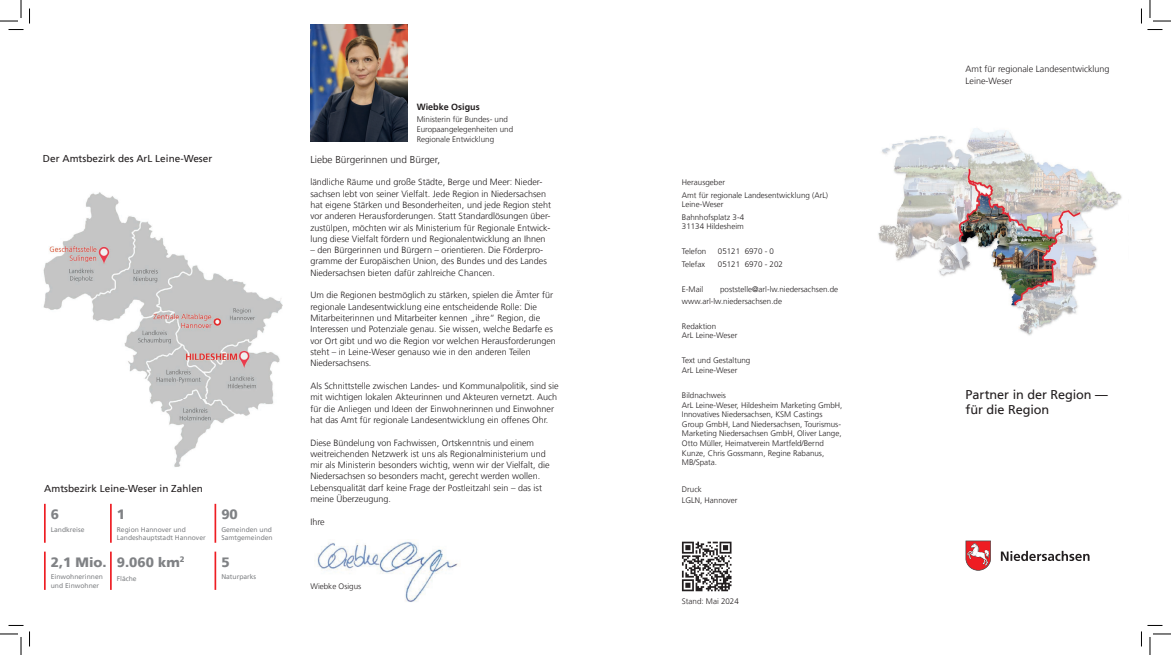
<style>
.page{position:relative;width:1171px;height:655px;background:#fff}
.page>*{position:absolute;margin:0;border:0;box-sizing:border-box;transform-origin:0 0}
.t1{font:900 13.5px "Frutiger LT Pro";color:#808285}
.t2{font:12.7px/15px "NDS Frutiger";letter-spacing:-.01em;color:#231f20}
.t3{font:10px "NDS Frutiger";color:#231f20}
.t4{font:300 10px "NDS Frutiger";color:#231f20}
.t5{font:300 9px/11.3px "NDS Frutiger";color:#231f20}
.t6{font:700 9px "NDS Frutiger";color:#231f20}
.t7{font:300 8px/9.6px "NDS Frutiger";color:#231f20}
.t8{font:6.7px/8.1px "Frutiger LT Pro";color:#808285}
</style>
<div class="page">
<img style="left:317px;top:541px;width:142px;height:61px">
<svg style="left:681px;top:541px;width:50px;height:50px"></svg>
<hr style="left:44px;top:503px;width:2px;height:39px;background:#ee1d23">
<hr style="left:110px;top:503px;width:2px;height:39px;background:#ee1d23">
<hr style="left:214px;top:503px;width:2px;height:39px;background:#ee1d23">
<hr style="left:44px;top:551px;width:2px;height:38px;background:#ee1d23">
<hr style="left:110px;top:551px;width:2px;height:38px;background:#ee1d23">
<hr style="left:214px;top:551px;width:2px;height:38px;background:#ee1d23">
<img style="left:878px;top:128px;width:244px;height:208px">
<svg style="left:965px;top:540px;width:25px;height:30px"></svg>
<svg style="left:1000px;top:550px;width:89px;height:10px"></svg>
<img style="left:43px;top:192px;width:240px;height:275px">
<img style="left:310px;top:25px;width:97px;height:5px">
<img style="left:310px;top:30px;width:97px;height:112px">
<svg style="left:0;top:0;width:30px;height:30px"></svg>
<svg style="left:0;top:625px;width:30px;height:29px"></svg>
<svg style="left:1141px;top:0;width:29px;height:30px"></svg>
<svg style="left:1141px;top:625px;width:29px;height:29px"></svg>
<p class="t5" style="left:965px;top:64px;width:145px">Amt für regionale Landesentwicklung<br>Leine-Weser</p>
<p class="t6" style="left:416px;top:101px;width:65px">Wiebke Osigus</p>
<p class="t7" style="left:416px;top:115px;width:98px">Ministerin für Bundes- und<br>Europaangelegenheiten und<br>Regionale Entwicklung</p>
<p class="t3" style="left:43px;top:153px;width:171px">Der Amtsbezirk des ArL Leine-Weser</p>
<p class="t3" style="left:44px;top:482px;width:160px">Amtsbezirk Leine-Weser in Zahlen</p>
<h1 class="t1" style="left:51px;top:506px;width:10px">6</h1>
<p class="t8" style="left:51px;top:525px;width:35px">Landkreise</p>
<h1 class="t1" style="left:117px;top:505px;width:10px">1</h1>
<p class="t8" style="left:117px;top:525px;width:90px">Region Hannover und<br>Landeshauptstadt Hannover</p>
<h1 class="t1" style="left:221px;top:506px;width:18px">90</h1>
<p class="t8" style="left:221px;top:525px;width:53px">Gemeinden und<br>Samtgemeinden</p>
<p class="t4" style="left:310px;top:153px;width:131px">Liebe Bürgerinnen und Bürger,</p>
<p class="t5" style="left:310px;top:176px;width:242px">ländliche Räume und große Städte, Berge und Meer: Nieder&shy;sachsen lebt von seiner Vielfalt. Jede Region in Niedersachsen hat eigene Stärken und Besonderheiten, und jede Region steht vor anderen Herausforderungen. Statt Standardlösungen über&shy;zustülpen, möchten wir als Ministerium für Regionale Entwick&shy;lung diese Vielfalt fördern und Regionalentwicklung an Ihnen</p>
<p class="t5" style="left:310px;top:244px;width:238px">– den Bürgerinnen und Bürgern – orientieren. Die Förderpro&shy;gramme der Europäischen Union, des Bundes und des Landes<br>Niedersachsen bieten dafür zahlreiche Chancen.</p>
<p class="t5" style="left:310px;top:289px;width:247px">Um die Regionen bestmöglich zu stärken, spielen die Ämter für regionale Landesentwicklung eine entscheidende Rolle: Die Mitarbeiterinnen und Mitarbeiter kennen „ihre“ Region, die Interessen und Potenziale genau. Sie wissen, welche Bedarfe es vor Ort gibt und wo die Region vor welchen Herausforderungen steht – in Leine-Weser genauso wie in den anderen Teilen Niedersachsens.</p>
<p class="t5" style="left:310px;top:380px;width:250px">Als Schnittstelle zwischen Landes- und Kommunalpolitik, sind sie mit wichtigen lokalen Akteurinnen und Akteuren vernetzt. Auch für die Anliegen und Ideen der Einwohnerinnen und Einwohner hat das Amt für regionale Landesentwicklung ein offenes Ohr.</p>
<p class="t5" style="left:310px;top:436px;width:241px">Diese Bündelung von Fachwissen, Ortskenntnis und einem weitreichenden Netzwerk ist uns als Regionalministerium und mir als Ministerin besonders wichtig, wenn wir der Vielfalt, die Niedersachsen so besonders macht, gerecht werden wollen.<br>Lebensqualität darf keine Frage der Postleitzahl sein – das ist meine Überzeugung.</p>
<p class="t5" style="left:310px;top:516px;width:16px">Ihre</p>
<p class="t7" style="left:681px;top:176px;width:148px;line-height:12.4px">Herausgeber<br>Amt für regionale Landesentwicklung (ArL)</p>
<p class="t7" style="left:681px;top:198px;width:64px;line-height:12.4px">Leine-Weser<br>Bahnhofsplatz 3-4</p>
<p class="t7" style="left:681px;top:222px;width:63px">31134 Hildesheim</p>
<p class="t7" style="left:681px;top:246px;width:26px">Telefon</p>
<p class="t7" style="left:717px;top:246px;width:58px">05121 6970 - 0</p>
<p class="t7" style="left:681px;top:259px;width:25px">Telefax</p>
<p class="t7" style="left:717px;top:259px;width:66px">05121 6970 - 202</p>
<p class="t7" style="left:681px;top:284px;width:23px">E-Mail</p>
<p class="t7" style="left:681px;top:282px;width:158px;line-height:12.4px;text-indent:38px">poststelle@arl-lw.niedersachsen.de www.arl-lw.niedersachsen.de</p>
<p class="t7" style="left:681px;top:321px;width:57px">Redaktion<br>ArL Leine-Weser</p>
<p class="t7" style="left:681px;top:356px;width:70px">Text und Gestaltung<br>ArL Leine-Weser</p>
<p class="t7" style="left:681px;top:390px;width:162px">Bildnachweis<br>ArL Leine-Weser, Hildesheim Marketing GmbH, Innovatives Niedersachsen, KSM Castings Group GmbH, Land Niedersachsen, Tourismus-Marketing Niedersachsen GmbH, Oliver Lange, Otto Müller, Heimatverein Martfeld/Bernd Kunze, Chris Gossmann, Regine Rabanus, MB/Spata.</p>
<p class="t7" style="left:681px;top:483px;width:57px;line-height:11.3px">Druck<br>LGLN, Hannover</p>
<h2 class="t2" style="left:965px;top:387px;width:144px">Partner in der Region — für die Region</h2>
<h1 class="t1" style="left:51px;top:553px;width:57px">2,1 Mio.</h1>
<p class="t8" style="left:51px;top:572px;width:54px">Einwohnerinnen und Einwohner</p>
<h1 class="t1" style="left:117px;top:553px;width:69px">9.060 km<sup>2</sup></h1>
<p class="t8" style="left:117px;top:574px;width:21px">Fläche</p>
<h1 class="t1" style="left:221px;top:553px;width:10px">5</h1>
<p class="t8" style="left:221px;top:572px;width:36px">Naturparks</p>
<p class="t7" style="left:310px;top:581px;width:52px">Wiebke Osigus</p>
<p class="t7" style="left:681px;top:596px;width:58px">Stand: Mai 2024</p>
</div>
